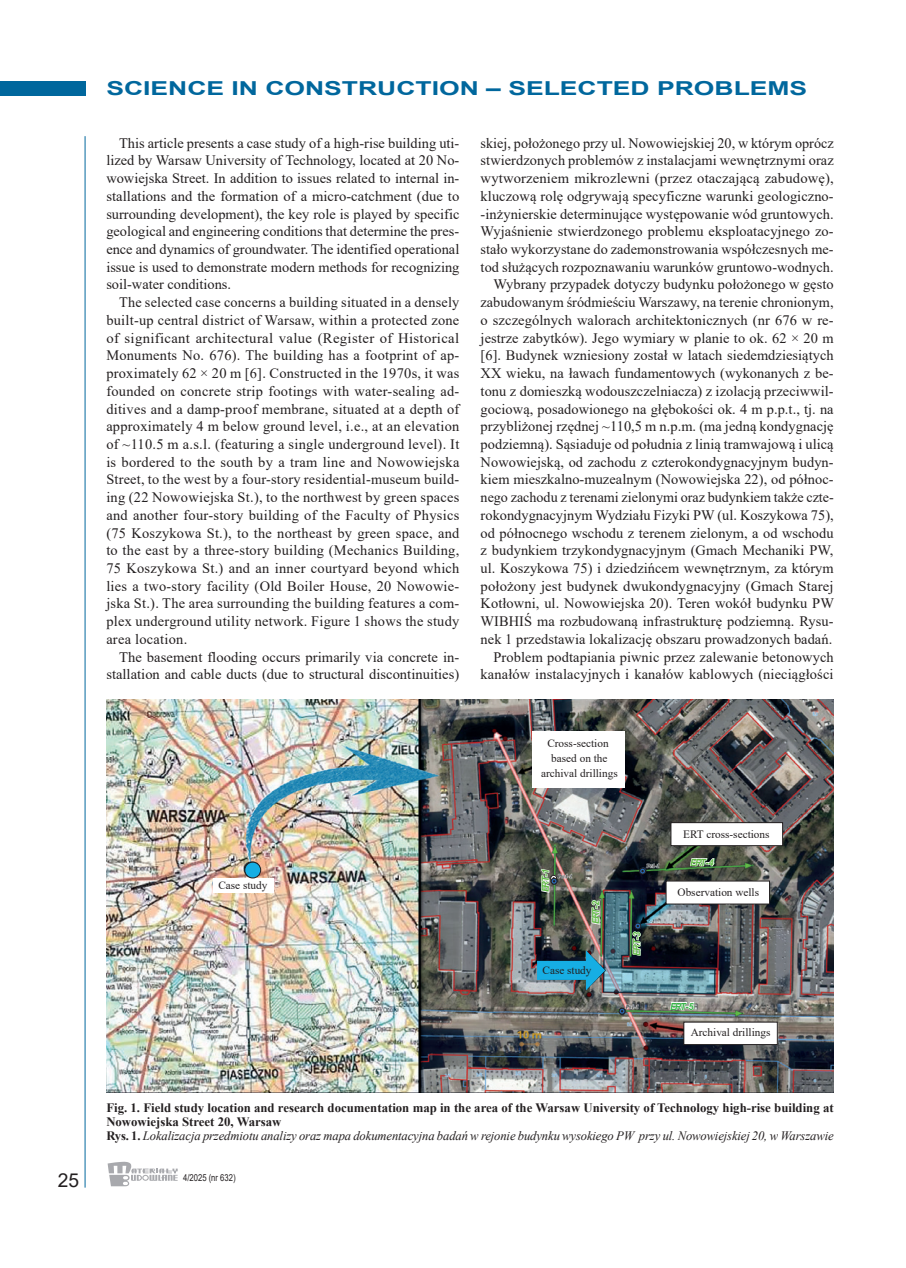
<style>
.page{position:relative;width:906px;height:1268px;background:#fff}
.page>*{position:absolute;margin:0;border:0;box-sizing:border-box;transform-origin:0 0}
.t1{font:700 19.2px "Arial";color:#00679d;scale:1.38 1}
.t2{font:19.2px "Arial";color:#231f20}
.t3{font:14.4px/17.7px "Times New Roman";letter-spacing:.005em;color:#231f20;text-align:right}
.t4{font:700 12.75px/14px "Times New Roman";color:#231f20}
.t5{font:11.25px/15.3px "Times New Roman";color:#231f20;text-align:center}
.t6{font:italic 700 9.75px "Arial";color:#62bb47;scale:.95 1}
.t7{font:italic 700 9.75px "Arial";color:#3ab54a;scale:.95 1}
.t8{font:9.6px "Arial";color:#231f20;scale:.8 1}
.s1{font-weight:400;font-style:italic}
</style>
<div class="page">
<div style="left:0;top:81px;width:85px;height:14px;background:#00679d"></div>
<hr style="left:85px;top:136px;width:1px;height:1051px;background:#00679d">
<svg style="left:108px;top:1161px;width:70px;height:24px"></svg>
<img style="left:106px;top:699px;width:727px;height:393px">
<div style="left:639px;top:867px;width:7px;height:7px;border:1px solid #231f20;border-radius:50%"></div>
<svg style="left:639px;top:868px;width:6px;height:5px"></svg>
<div style="left:619px;top:1007px;width:6px;height:7px;border:1px solid #231f20;border-radius:50%"></div>
<svg style="left:619px;top:1008px;width:6px;height:5px"></svg>
<svg style="left:537px;top:950px;width:68px;height:40px;background:#38839f"></svg>
<div style="left:532px;top:730px;width:93px;height:57px;background:#fff"></div>
<div style="left:684px;top:1021px;width:93px;height:23px;background:#fff"></div>
<div style="left:666px;top:880px;width:103px;height:23px;background:#fff"></div>
<div style="left:665px;top:880px;width:105px;height:24px;border:1px solid #231f20"></div>
<div style="left:671px;top:822px;width:111px;height:23px;background:#fff"></div>
<div style="left:670px;top:822px;width:113px;height:23px;border:1px solid #231f20"></div>
<div style="left:213px;top:878px;width:60px;height:14px;background:#fff"></div>
<svg style="left:689px;top:857px;width:25px;height:9px"></svg>
<svg style="left:669px;top:1001px;width:25px;height:9px"></svg>
<svg style="left:628px;top:922px;width:13px;height:34px"></svg>
<svg style="left:591px;top:899px;width:9px;height:25px"></svg>
<svg style="left:541px;top:868px;width:16px;height:25px"></svg>
<div style="left:245px;top:862px;width:16px;height:15px;background:#16aee4;border-radius:50%"></div>
<div style="left:244px;top:861px;width:17px;height:17px;border:1px solid #231f20;border-radius:50%"></div>
<h1 class="t1" style="left:106px;top:75px;width:509px">SCIENCE IN CONSTRUCTION – SELECTED PROBLEMS</h1>
<p class="t3" style="left:106px;top:134px;width:354px;text-align:justify;text-indent:13px">This article presents a case study of a high‑rise building uti&shy;lized by Warsaw University of Technology, located at 20 No&shy;wowiejska Street. In addition to issues related to internal in&shy;stallations and the formation of a micro‑catchment (due to surrounding development), the key role is played by specific geological and engineering conditions that determine the pres&shy;ence and dynamics of groundwater. The identified operational issue is used to demonstrate modern methods for recognizing soil‑water conditions.</p>
<p class="t3" style="left:106px;top:293px;width:355px;text-align:justify;text-indent:13px">The selected case concerns a building situated in a densely built‑up central district of Warsaw, within a protected zone of significant architectural value (Register of Historical Monuments No. 676). The building has a footprint of ap&shy;proximately 62 × 20 m [6]. Constructed in the 1970s, it was founded on concrete strip footings with water‑sealing ad&shy;ditives and a damp‑proof membrane, situated at a depth of approximately 4 m below ground level, i.e., at an elevation of ~110.5 m a.s.l. (featuring a single underground level). It is bordered to the south by a tram line and Nowowiejska Street, to the west by a four‑story residential‑museum build&shy;ing (22 Nowowiejska St.), to the northwest by green spaces and another four‑story building of the Faculty of Physics (75 Koszykowa St.), to the northeast by green space, and to the east by a three‑story building (Mechanics Building, 75 Koszykowa St.) and an inner courtyard beyond which lies a two‑story facility (Old Boiler House, 20 Nowowie&shy;jska St.). The area surrounding the building features a com&shy;plex underground utility network. Figure 1 shows the study area location.</p>
<p class="t3" style="left:106px;top:647px;width:354px">The basement flooding occurs primarily via concrete in&shy;stallation and cable ducts (due to structural discontinuities)</p>
<p class="t3" style="left:480px;top:134px;width:355px">skiej, położonego przy ul. Nowowiejskiej 20, w którym oprócz stwierdzonych problemów z instalacjami wewnętrznymi oraz wytworzeniem mikrozlewni (przez otaczającą zabudowę), kluczową rolę odgrywają specyficzne warunki geologiczno-‑inżynierskie determinujące występowanie wód gruntowych.<br>Wyjaśnienie stwierdzonego problemu eksploatacyjnego zo&shy;stało wykorzystane do zademonstrowania współczesnych me&shy;tod służących rozpoznawaniu warunków gruntowo‑wodnych.<br>Wybrany przypadek dotyczy budynku położonego w gęsto zabudowanym śródmieściu Warszawy, na terenie chronionym, o szczególnych walorach architektonicznych (nr 676 w re&shy;jestrze zabytków). Jego wymiary w planie to ok. 62 × 20 m [6]. Budynek wzniesiony został w latach siedemdziesiątych XX wieku, na ławach fundamentowych (wykonanych z be&shy;tonu z domieszką wodouszczelniacza) z izolacją przeciwwil&shy;gociową, posadowionego na głębokości ok. 4 m p.p.t., tj. na przybliżonej rzędnej ~110,5 m n.p.m. (ma jedną kondygnację podziemną). Sąsiaduje od południa z linią tramwajową i ulicą Nowowiejską, od zachodu z czterokondygnacyjnym budyn&shy;kiem mieszkalno‑muzealnym (Nowowiejska 22), od północ&shy;nego zachodu z terenami zielonymi oraz budynkiem także czte&shy;rokondygnacyjnym Wydziału Fizyki PW (ul. Koszykowa 75), od północnego wschodu z terenem zielonym, a od wschodu z budynkiem trzykondygnacyjnym (Gmach Mechaniki PW, ul. Koszykowa 75) i dziedzińcem wewnętrznym, za którym położony jest budynek dwukondygnacyjny (Gmach Starej Kotłowni, ul. Nowowiejska 20). Teren wokół budynku PW WIBHIŚ ma rozbudowaną infrastrukturę podziemną. Rysu&shy;nek 1 przedstawia lokalizację obszaru prowadzonych badań.<br>Problem podtapiania piwnic przez zalewanie betonowych kanałów instalacyjnych i kanałów kablowych (nieciągłości</p>
<p class="t5" style="left:218px;top:877px;width:51px">Case study</p>
<p class="t5" style="left:541px;top:734px;width:78px">Cross-section based on the archival drillings</p>
<p class="t6" style="left:539px;top:892px;width:26px;rotate:-90deg">ERT- 1</p>
<p class="t6" style="left:589px;top:924px;width:27px;rotate:-90deg">ERT- 2</p>
<p class="t5" style="left:542px;top:961px;width:51px">Case study</p>
<p class="t6" style="left:630px;top:955px;width:26px;rotate:-90deg">ERT- 3</p>
<p class="t5" style="left:683px;top:825px;width:88px">ERT cross-sections</p>
<p class="t6" style="left:690px;top:855px;width:26px">ERT-4</p>
<p class="t5" style="left:677px;top:884px;width:83px">Observation wells</p>
<p class="t7" style="left:670px;top:999px;width:26px">ERT-5</p>
<p class="t5" style="left:690px;top:1024px;width:81px">Archival drillings</p>
<p class="t4" style="left:106px;top:1100px;width:729px">Fig. 1. Field study location and research documentation map in the area of the Warsaw University of Technology high-rise building at<br>Nowowiejska Street 20, Warsaw<br>Rys. 1. <span class="s1">Lokalizacja przedmiotu analizy oraz mapa dokumentacyjna badań w rejonie budynku wysokiego PW przy ul. Nowowiejskiej 20, w Warszawie</span></p>
<h1 class="t2" style="left:58px;top:1167px;width:23px">25</h1>
<p class="t8" style="left:183px;top:1170px;width:67px">4/2025 (nr 632)</p>
</div>
